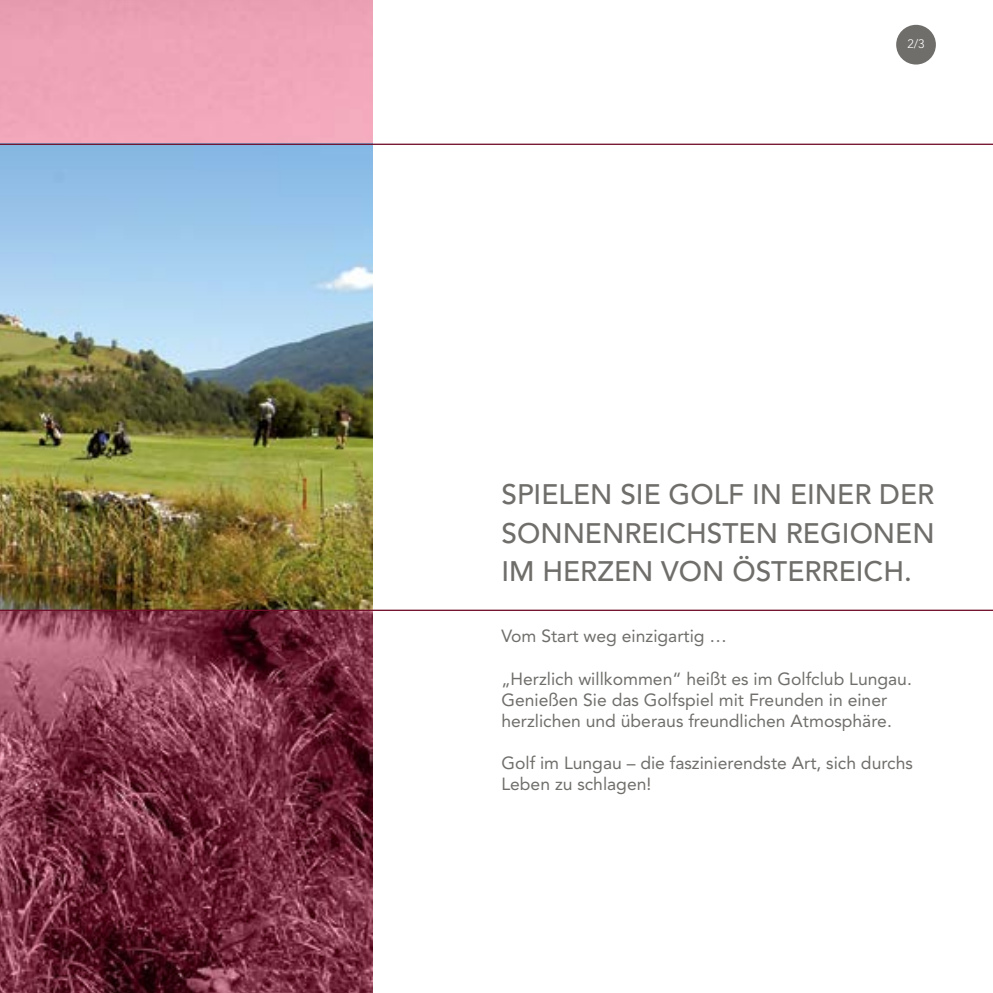
<style>
.page{position:relative;width:993px;height:993px;background:#fff}
.page>*{position:absolute;margin:0;border:0;box-sizing:border-box;transform-origin:0 0}
.t1{font:500 28px/38.5px "Avenir";color:#6f6e6b;text-align:justify}
.t2{font:17.5px/21px "Avenir";color:#6f6e6b}
.t3{font:300 12.25px "Avenir";color:#fff}
</style>
<div class="page">
<img style="left:0;top:0;width:372px;height:992px">
<img style="left:0;top:145px;width:372px;height:464px">
<hr style="left:0;top:609px;width:992px;height:1px;background:#710e29">
<hr style="left:0;top:144px;width:992px;height:1px;background:#710e29">
<div style="left:895px;top:25px;width:40px;height:39px;background:#6f6e6b;border-radius:50%"></div>
<p class="t3" style="left:907px;top:37px;width:19px">2/3</p>
<h1 class="t1" style="left:501px;top:475px;width:434px">SPIELEN SIE GOLF IN EINER DER SONNENREICHSTEN REGIONEN IM HERZEN VON ÖSTERREICH.</h1>
<p class="t2" style="left:501px;top:625px;width:227px">Vom Start weg einzigartig …</p>
<p class="t2" style="left:501px;top:667px;width:412px">„Herzlich willkommen“ heißt es im Golfclub Lungau.<br>Genießen Sie das Golfspiel mit Freunden in einer herzlichen und überaus freundlichen Atmosphäre.</p>
<p class="t2" style="left:501px;top:751px;width:413px">Golf im Lungau – die faszinierendste Art, sich durchs<br>Leben zu schlagen!</p>
</div>
